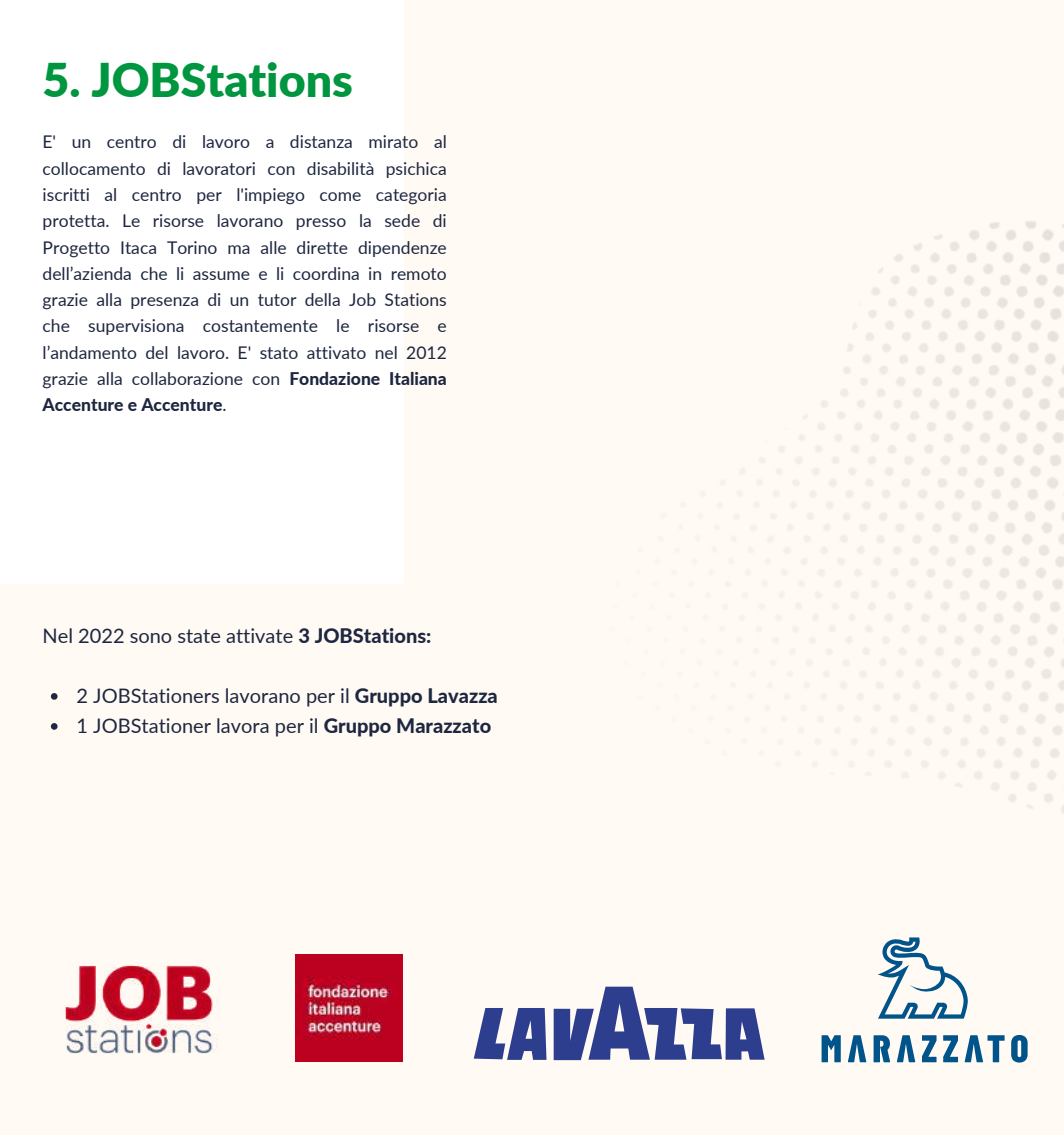
<style>
.page{position:relative;width:1064px;height:1135px;background:#fff}
.page>*{position:absolute;margin:0;border:0;box-sizing:border-box;transform-origin:0 0}
.t1{font:900 46.5px "Lato";color:#009640}
.t2{font:20px/30px "Lato";color:#1e2740}
.t3{font:17.5px/26.2px "Lato";color:#1e2740;text-align:justify}
.s1{font-weight:800}
</style>
<div class="page">
<div style="left:0;top:0;width:1063px;height:1134px;background:#fffaf4"></div>
<div style="left:0;top:0;width:403px;height:584px;background:#fff"></div>
<img style="left:719px;top:221px;width:344px;height:592px">
<img style="left:65px;top:965px;width:152px;height:89px">
<img style="left:295px;top:954px;width:107px;height:107px">
<svg style="left:821px;top:1035px;width:19px;height:27px"></svg>
<svg style="left:922px;top:1035px;width:14px;height:27px"></svg>
<svg style="left:943px;top:1035px;width:14px;height:27px"></svg>
<svg style="left:848px;top:1035px;width:18px;height:27px"></svg>
<svg style="left:873px;top:1035px;width:16px;height:27px"></svg>
<svg style="left:897px;top:1035px;width:18px;height:27px"></svg>
<svg style="left:878px;top:937px;width:89px;height:81px"></svg>
<svg style="left:964px;top:1035px;width:40px;height:27px"></svg>
<svg style="left:1011px;top:1035px;width:16px;height:27px"></svg>
<svg style="left:473px;top:986px;width:291px;height:74px"></svg>
<svg style="left:51px;top:693px;width:7px;height:6px"></svg>
<svg style="left:51px;top:723px;width:7px;height:6px"></svg>
<h1 class="t1" style="left:43px;top:51px;width:312px">5. JOBStations</h1>
<p class="t3" style="left:43px;top:129px;width:405px">E' un centro di lavoro a distanza mirato al collocamento di lavoratori con disabilità psichica iscritti al centro per l'impiego come categoria protetta. Le risorse lavorano presso la sede di Progetto Itaca Torino ma alle dirette dipendenze dell’azienda che li assume e li coordina in remoto grazie alla presenza di un tutor della Job Stations che supervisiona costantemente le risorse e l’andamento del lavoro. E' stato attivato nel 2012 grazie alla collaborazione con <span class="s1">Fondazione Italiana Accenture e Accenture</span>.</p>
<p class="t2" style="left:43px;top:620px;width:390px">Nel 2022 sono state attivate <span class="s1">3 JOBStations:</span></p>
<p class="t2" style="left:76px;top:680px;width:422px">2 JOBStationers lavorano per il <span class="s1">Gruppo Lavazza<br></span>1 JOBStationer lavora per il <span class="s1">Gruppo Marazzato</span></p>
</div>
